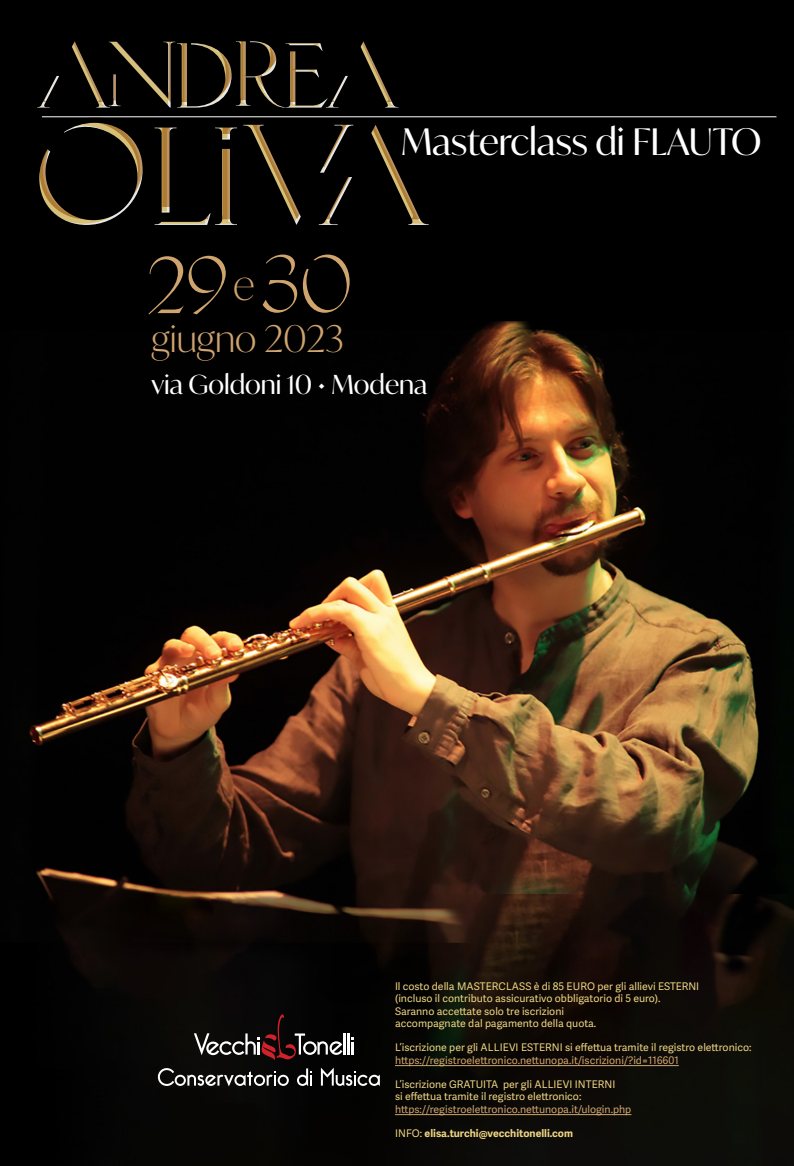
<style>
.page{position:relative;width:794px;height:1166px;background:#fff}
.page>*{position:absolute;margin:0;border:0;box-sizing:border-box;transform-origin:0 0}
.t1{font:100 42px "Ivy Mode";color:#d0a46e}
.t2{font:300 36.75px "Ivy Mode";color:#d0a46e}
.t3{font:36.57px "Ivy Mode";color:#fff}
.t4{font:26.25px "Ivy Mode";color:#fff}
.t5{font:10.5px/12.2px "Adelle Sans";color:#eed583}
.t6{font:10.5px "Adelle Sans";color:#d0a46e}
.t7{font:700 10.5px "Adelle Sans";color:#eed583}
.s1{font-weight:400}
</style>
<div class="page">
<img style="left:0;top:0;width:794px;height:1166px">
<svg style="left:158px;top:1068px;width:131px;height:18px"></svg>
<svg style="left:297px;top:1068px;width:15px;height:18px"></svg>
<svg style="left:321px;top:1067px;width:59px;height:19px"></svg>
<svg style="left:194px;top:1014px;width:148px;height:46px;background:#2b2222"></svg>
<hr style="left:343px;top:1033px;width:2px;height:21px;background:#fff">
<hr style="left:347px;top:1033px;width:3px;height:21px;background:#fff">
<svg style="left:351px;top:1037px;width:2px;height:17px"></svg>
<hr style="left:395px;top:1065px;width:284px;height:1px;background:#d0a46e">
<hr style="left:395px;top:1114px;width:236px;height:1px;background:#d0a46e">
<svg style="left:303px;top:254px;width:46px;height:59px;background:#231b12"></svg>
<svg style="left:148px;top:256px;width:78px;height:58px;background:#221a11"></svg>
<svg style="left:263px;top:254px;width:34px;height:59px;background:#241c12"></svg>
<hr style="left:42px;top:117px;width:734px;height:1px;background:#fff">
<svg style="left:35px;top:36px;width:394px;height:189px;background:#18140e"></svg>
<h3 class="t3" style="left:401px;top:117px;width:362px">Masterclass di FLAUTO</h3>
<h1 class="t1" style="left:233px;top:256px;width:23px">e</h1>
<h2 class="t2" style="left:151px;top:314px;width:194px">giugno 2023</h2>
<h3 class="t4" style="left:151px;top:367px;width:278px">via Goldoni 10 • Modena</h3>
<p class="t5" style="left:395px;top:980px;width:306px">Il costo della MASTERCLASS è di 85 EURO per gli allievi ESTERNI (incluso il contributo assicurativo obbligatorio di 5 euro).<br>Saranno accettate solo tre iscrizioni<br>accompagnate dal pagamento della quota.</p>
<p class="t5" style="left:395px;top:1042px;width:358px">L’iscrizione per gli ALLIEVI ESTERNI si effettua tramite il registro elettronico:</p>
<p class="t6" style="left:395px;top:1054px;width:285px">https://registroelettronico.nettunopa.it/iscrizioni/?id=116601</p>
<p class="t5" style="left:395px;top:1078px;width:222px">L’iscrizione GRATUITA per gli ALLIEVI INTERNI si effettua tramite il registro elettronico:</p>
<p class="t6" style="left:395px;top:1103px;width:238px">https://registroelettronico.nettunopa.it/ulogin.php</p>
<p class="t7" style="left:395px;top:1127px;width:179px"><span class="s1">INFO:</span> elisa.turchi@vecchitonelli.com</p>
</div>
